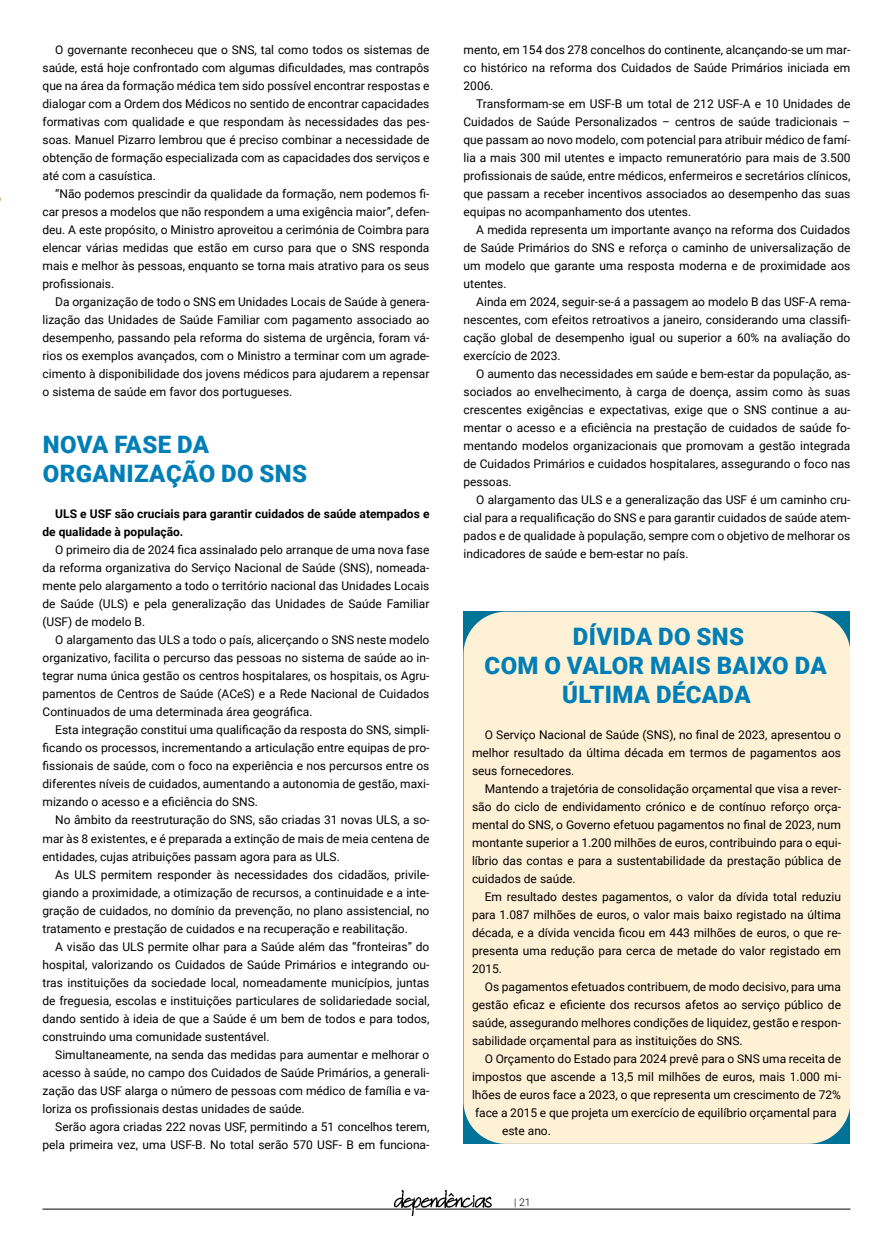
<style>
.page{position:relative;width:893px;height:1251px;background:#fff}
.page>*{position:absolute;margin:0;border:0;box-sizing:border-box;transform-origin:0 0}
.t1{font:900 24px/28.8px "Roboto";letter-spacing:.015em;color:#007fb6}
.t2{font:12px/18px "Roboto";color:#000;text-align:justify}
.t3{font:700 12px/18px "Roboto";color:#000}
.t4{font:300 10.5px "Roboto";color:#000}
</style>
<div class="page">
<img style="left:387px;top:1190px;width:110px;height:25px">
<hr style="left:43px;top:1208px;width:368px;height:1px;background:#000">
<hr style="left:415px;top:1208px;width:435px;height:1px;background:#000">
<div style="left:463px;top:611px;width:387px;height:532px;background:#fff1d6;border-radius:43px"></div>
<p class="t2" style="left:43px;top:40px;width:388px;text-indent:13px">O governante reconheceu que o SNS, tal como todos os sistemas de saúde, está hoje confrontado com algumas dificuldades, mas contrapôs que na área da formação médica tem sido possível encontrar respostas e dialogar com a Ordem dos Médicos no sentido de encontrar capacidades formativas com qualidade e que respondam às necessidades das pes&shy;soas. Manuel Pizarro lembrou que é preciso combinar a necessidade de obtenção de formação especializada com as capacidades dos serviços e até com a casuística.</p>
<p class="t2" style="left:43px;top:184px;width:388px;text-indent:13px">“Não podemos prescindir da qualidade da formação, nem podemos fi&shy;car presos a modelos que não respondem a uma exigência maior”, defen&shy;deu. A este propósito, o Ministro aproveitou a cerimónia de Coimbra para elencar várias medidas que estão em curso para que o SNS responda mais e melhor às pessoas, enquanto se torna mais atrativo para os seus profissionais.</p>
<p class="t2" style="left:43px;top:292px;width:388px;text-indent:13px">Da organização de todo o SNS em Unidades Locais de Saúde à genera&shy;lização das Unidades de Saúde Familiar com pagamento associado ao desempenho, passando pela reforma do sistema de urgência, foram vá&shy;rios os exemplos avançados, com o Ministro a terminar com um agrade&shy;cimento à disponibilidade dos jovens médicos para ajudarem a repensar o sistema de saúde em favor dos portugueses.</p>
<h1 class="t1" style="left:43px;top:429px;width:266px">NOVA FASE DA<br>ORGANIZAÇÃO DO SNS</h1>
<p class="t3" style="left:43px;top:504px;width:388px;text-indent:13px">ULS e USF são cruciais para garantir cuidados de saúde atempados e de qualidade à população.</p>
<p class="t2" style="left:43px;top:540px;width:388px;text-indent:13px">O primeiro dia de 2024 fica assinalado pelo arranque de uma nova fase da reforma organizativa do Serviço Nacional de Saúde (SNS), nomeada&shy;mente pelo alargamento a todo o território nacional das Unidades Locais de Saúde (ULS) e pela generalização das Unidades de Saúde Familiar (USF) de modelo B.</p>
<p class="t2" style="left:43px;top:630px;width:388px;text-indent:13px">O alargamento das ULS a todo o país, alicerçando o SNS neste modelo organizativo, facilita o percurso das pessoas no sistema de saúde ao in&shy;tegrar numa única gestão os centros hospitalares, os hospitais, os Agru&shy;pamentos de Centros de Saúde (ACeS) e a Rede Nacional de Cuidados Continuados de uma determinada área geográfica.</p>
<p class="t2" style="left:43px;top:720px;width:388px;text-indent:13px">Esta integração constitui uma qualificação da resposta do SNS, simpli&shy;ficando os processos, incrementando a articulação entre equipas de pro&shy;fissionais de saúde, com o foco na experiência e nos percursos entre os diferentes níveis de cuidados, aumentando a autonomia de gestão, maxi&shy;mizando o acesso e a eficiência do SNS.</p>
<p class="t2" style="left:43px;top:810px;width:388px;text-indent:13px">No âmbito da reestruturação do SNS, são criadas 31 novas ULS, a so&shy;mar às 8 existentes, e é preparada a extinção de mais de meia centena de entidades, cujas atribuições passam agora para as ULS.</p>
<p class="t2" style="left:43px;top:864px;width:388px;text-indent:13px">As ULS permitem responder às necessidades dos cidadãos, privile&shy;giando a proximidade, a otimização de recursos, a continuidade e a inte&shy;gração de cuidados, no domínio da prevenção, no plano assistencial, no tratamento e prestação de cuidados e na recuperação e reabilitação.</p>
<p class="t2" style="left:43px;top:936px;width:388px;text-indent:13px">A visão das ULS permite olhar para a Saúde além das “fronteiras” do hospital, valorizando os Cuidados de Saúde Primários e integrando ou&shy;tras instituições da sociedade local, nomeadamente municípios, juntas de freguesia, escolas e instituições particulares de solidariedade social, dando sentido à ideia de que a Saúde é um bem de todos e para todos, construindo uma comunidade sustentável.</p>
<p class="t2" style="left:43px;top:1044px;width:388px;text-indent:13px">Simultaneamente, na senda das medidas para aumentar e melhorar o acesso à saúde, no campo dos Cuidados de Saúde Primários, a generali&shy;zação das USF alarga o número de pessoas com médico de família e va&shy;loriza os profissionais destas unidades de saúde.</p>
<p class="t2" style="left:43px;top:1116px;width:388px;text-align:right">Serão agora criadas 222 novas USF, permitindo a 51 concelhos terem, pela primeira vez, uma USF-B. No total serão 570 USF- B em funciona-</p>
<p class="t2" style="left:463px;top:40px;width:388px">mento, em 154 dos 278 concelhos do continente, alcançando-se um mar&shy;co histórico na reforma dos Cuidados de Saúde Primários iniciada em 2006.</p>
<p class="t2" style="left:463px;top:94px;width:388px;text-indent:13px">Transformam-se em USF-B um total de 212 USF-A e 10 Unidades de Cuidados de Saúde Personalizados – centros de saúde tradicionais – que passam ao novo modelo, com potencial para atribuir médico de famí&shy;lia a mais 300 mil utentes e impacto remuneratório para mais de 3.500 profissionais de saúde, entre médicos, enfermeiros e secretários clínicos, que passam a receber incentivos associados ao desempenho das suas equipas no acompanhamento dos utentes.</p>
<p class="t2" style="left:463px;top:220px;width:388px;text-indent:13px">A medida representa um importante avanço na reforma dos Cuidados de Saúde Primários do SNS e reforça o caminho de universalização de um modelo que garante uma resposta moderna e de proximidade aos utentes.</p>
<p class="t2" style="left:463px;top:292px;width:388px;text-indent:13px">Ainda em 2024, seguir-se-á a passagem ao modelo B das USF-A rema&shy;nescentes, com efeitos retroativos a janeiro, considerando uma classifi&shy;cação global de desempenho igual ou superior a 60% na avaliação do exercício de 2023.</p>
<p class="t2" style="left:463px;top:364px;width:388px;text-indent:13px">O aumento das necessidades em saúde e bem-estar da população, as&shy;sociados ao envelhecimento, à carga de doença, assim como às suas crescentes exigências e expectativas, exige que o SNS continue a au&shy;mentar o acesso e a eficiência na prestação de cuidados de saúde fo&shy;mentando modelos organizacionais que promovam a gestão integrada de Cuidados Primários e cuidados hospitalares, assegurando o foco nas pessoas.</p>
<p class="t2" style="left:463px;top:490px;width:388px;text-indent:13px">O alargamento das ULS e a generalização das USF é um caminho cru&shy;cial para a requalificação do SNS e para garantir cuidados de saúde atem&shy;pados e de qualidade à população, sempre com o objetivo de melhorar os indicadores de saúde e bem-estar no país.</p>
<h1 class="t1" style="left:485px;top:621px;width:344px;text-align:center">DÍVIDA DO SNS<br>COM O VALOR MAIS BAIXO DA<br>ÚLTIMA DÉCADA</h1>
<p class="t2" style="left:472px;top:725px;width:371px;text-indent:13px">O Serviço Nacional de Saúde (SNS), no final de 2023, apresentou o melhor resultado da última década em termos de pagamentos aos seus fornecedores.</p>
<p class="t2" style="left:472px;top:779px;width:371px;text-indent:13px">Mantendo a trajetória de consolidação orçamental que visa a rever&shy;são do ciclo de endividamento crónico e de contínuo reforço orça&shy;mental do SNS, o Governo efetuou pagamentos no final de 2023, num montante superior a 1.200 milhões de euros, contribuindo para o equi&shy;líbrio das contas e para a sustentabilidade da prestação pública de cuidados de saúde.</p>
<p class="t2" style="left:472px;top:887px;width:371px;text-indent:13px">Em resultado destes pagamentos, o valor da dívida total reduziu para 1.087 milhões de euros, o valor mais baixo registado na última década, e a dívida vencida ficou em 443 milhões de euros, o que re&shy;presenta uma redução para cerca de metade do valor registado em 2015.</p>
<p class="t2" style="left:472px;top:977px;width:371px;text-indent:13px">Os pagamentos efetuados contribuem, de modo decisivo, para uma gestão eficaz e eficiente dos recursos afetos ao serviço público de saúde, assegurando melhores condições de liquidez, gestão e respon&shy;sabilidade orçamental para as instituições do SNS.</p>
<p class="t2" style="left:485px;top:1049px;width:358px">O Orçamento do Estado para 2024 prevê para o SNS uma receita de</p>
<p class="t2" style="left:472px;top:1067px;width:370px">impostos que ascende a 13,5 mil milhões de euros, mais 1.000 mi-</p>
<p class="t2" style="left:472px;top:1085px;width:371px">lhões de euros face a 2023, o que representa um crescimento de 72%</p>
<p class="t2" style="left:475px;top:1103px;width:363px">face a 2015 e que projeta um exercício de equilíbrio orçamental para</p>
<p class="t2" style="left:502px;top:1121px;width:50px">este ano.</p>
<p class="t4" style="left:514px;top:1194px;width:18px">| 21</p>
</div>
